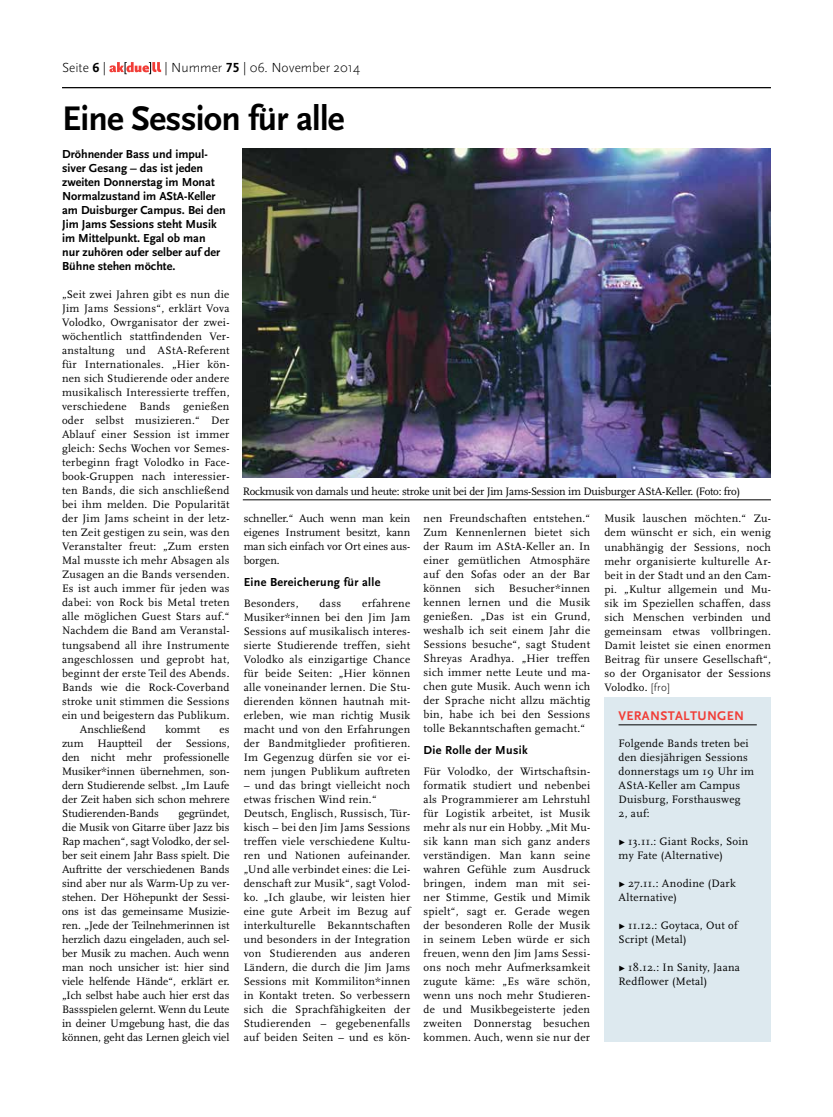
<style>
.page{position:relative;width:833px;height:1117px;background:#fff}
.page>*{position:absolute;margin:0;border:0;box-sizing:border-box;transform-origin:0 0}
.t1{font:700 35.62px "Scala Sans";letter-spacing:-.02em;color:#000}
.t2{font:300 13.75px "Scala Sans";color:#000}
.t3{font:700 13.12px "Scala Sans Caps";letter-spacing:.025em;color:#f13d37}
.t4{font:700 12.12px/14px "Scala Sans";color:#000}
.t5{font:700 12.12px "Scala Sans";letter-spacing:.025em;color:#000}
.t6{font:11.25px/14px "Scala";letter-spacing:.025em;color:#000;text-align:justify}
.t7{font:11.25px "Scala";letter-spacing:-.02em;color:#000}
.t8{font:11.25px "Scala";color:#000}
.s1{font-family:"Scala Sans Caps";font-weight:700}
.s2{font-family:"Scala Sans";font-weight:300}
.s3{font-family:"Scala Sans"}
</style>
<div class="page">
<svg style="left:109px;top:62px;width:52px;height:12px"></svg>
<hr style="left:62px;top:87px;width:709px;height:1px;background:#000">
<img style="left:243px;top:149px;width:528px;height:328px">
<div style="left:604px;top:697px;width:167px;height:344px;background:#dde9ef"></div>
<hr style="left:618px;top:724px;width:138px;height:1px;background:#000">
<hr style="left:243px;top:499px;width:528px;height:1px;background:#000">
<p class="t2" style="left:62px;top:60px;width:45px">Seite <span class="s1">6</span> |</p>
<p class="t2" style="left:165px;top:60px;width:197px">| Nummer <span class="s1">75</span> | 06. November 2014</p>
<h1 class="t1" style="left:62px;top:99px;width:284px">Eine Session für alle</h1>
<p class="t4" style="left:62px;top:148px;width:165px">Dröhnender Bass und impul&shy;siver Gesang – das ist jeden zweiten Donnerstag im Monat<br>Normalzustand im AStA-Keller am Duisburger Campus. Bei den<br>Jim Jams Sessions steht Musik im Mittelpunkt. Egal ob man nur zuhören oder selber auf der<br>Bühne stehen möchte.</p>
<p class="t6" style="left:62px;top:288px;width:169px">„Seit zwei Jahren gibt es nun die</p>
<p class="t6" style="left:62px;top:302px;width:169px">Jim Jams Sessions“, erklärt Vova</p>
<p class="t6" style="left:62px;top:316px;width:169px">Volodko, Owrganisator der zwei-</p>
<p class="t6" style="left:62px;top:330px;width:169px">wöchentlich stattfindenden Ver-</p>
<p class="t6" style="left:62px;top:344px;width:169px">anstaltung und AStA-Referent</p>
<p class="t6" style="left:62px;top:358px;width:169px">für Internationales. „Hier kön-</p>
<p class="t6" style="left:62px;top:372px;width:169px">nen sich Studierende oder andere</p>
<p class="t6" style="left:62px;top:386px;width:169px">musikalisch Interessierte treffen,</p>
<p class="t6" style="left:62px;top:400px;width:169px">verschiedene Bands genießen</p>
<p class="t6" style="left:62px;top:414px;width:169px">oder selbst musizieren.“ Der</p>
<p class="t6" style="left:62px;top:428px;width:169px">Ablauf einer Session ist immer</p>
<p class="t6" style="left:62px;top:442px;width:169px">gleich: Sechs Wochen vor Semes-</p>
<p class="t6" style="left:62px;top:456px;width:169px">terbeginn fragt Volodko in Face-</p>
<p class="t6" style="left:62px;top:470px;width:169px">book-Gruppen nach interessier-</p>
<p class="t6" style="left:62px;top:484px;width:169px">ten Bands, die sich anschließend</p>
<p class="t6" style="left:62px;top:498px;width:169px">bei ihm melden. Die Popularität</p>
<p class="t6" style="left:62px;top:512px;width:169px">der Jim Jams scheint in der letz-</p>
<p class="t6" style="left:62px;top:526px;width:169px">ten Zeit gestigen zu sein, was den</p>
<p class="t6" style="left:62px;top:540px;width:169px">Veranstalter freut: „Zum ersten</p>
<p class="t6" style="left:62px;top:554px;width:169px">Mal musste ich mehr Absagen als</p>
<p class="t6" style="left:62px;top:568px;width:169px">Zusagen an die Bands versenden.</p>
<p class="t6" style="left:62px;top:582px;width:169px">Es ist auch immer für jeden was</p>
<p class="t6" style="left:62px;top:596px;width:169px">dabei: von Rock bis Metal treten</p>
<p class="t6" style="left:62px;top:610px;width:169px">alle möglichen Guest Stars auf.“</p>
<p class="t6" style="left:62px;top:624px;width:169px">Nachdem die Band am Veranstal-</p>
<p class="t6" style="left:62px;top:638px;width:169px">tungsabend all ihre Instrumente</p>
<p class="t6" style="left:62px;top:652px;width:169px">angeschlossen und geprobt hat,</p>
<p class="t6" style="left:62px;top:666px;width:169px">beginnt der erste Teil des Abends.</p>
<p class="t6" style="left:62px;top:680px;width:169px">Bands wie die Rock-Coverband</p>
<p class="t6" style="left:62px;top:694px;width:169px">stroke unit stimmen die Sessions</p>
<p class="t6" style="left:62px;top:708px;width:169px">ein und beigestern das Publikum.</p>
<p class="t8" style="left:80px;top:722px;width:68px">Anschließend</p>
<p class="t6" style="left:165px;top:722px;width:36px">kommt</p>
<p class="t6" style="left:62px;top:722px;width:169px;text-indent:158px">es zum Hauptteil der Sessions, den nicht mehr professionelle Musiker*innen übernehmen, son&shy;dern Studierende selbst. „Im Laufe der Zeit haben sich schon mehrere Studierenden-Bands</p>
<p class="t6" style="left:62px;top:805px;width:169px;text-indent:116px">gegründet, die Musik von Gitarre über Jazz bis Rap machen“, sagt Volodko, der sel&shy;ber seit einem Jahr Bass spielt. Die Auftritte der verschiedenen Bands sind aber nur als Warm-Up zu ver&shy;stehen. Der Höhepunkt der Sessi&shy;ons ist das gemeinsame Musizie&shy;ren. „Jede der Teilnehmerinnen ist herzlich dazu eingeladen, auch sel&shy;ber Musik zu machen. Auch wenn man noch unsicher ist: hier sind viele helfende Hände“, erklärt er. „Ich selbst habe auch hier erst das Bassspielen gelernt. Wenn du Leute in deiner Umgebung hast, die das können, geht das Lernen gleich viel</p>
<p class="t7" style="left:243px;top:484px;width:499px">Rockmusik von damals und heute: stroke unit bei der Jim Jams-Session im Duisburger AStA-Keller. (Foto: fro)</p>
<p class="t6" style="left:244px;top:511px;width:168px">schneller.“ Auch wenn man kein eigenes Instrument besitzt, kann man sich einfach vor Ort eines aus&shy;borgen.</p>
<p class="t5" style="left:244px;top:575px;width:138px">Eine Bereicherung für alle</p>
<p class="t6" style="left:244px;top:596px;width:56px">Besonders,</p>
<p class="t6" style="left:320px;top:596px;width:23px">dass</p>
<p class="t6" style="left:244px;top:596px;width:168px;text-indent:119px">erfahrene Musiker*innen bei den Jim Jam Sessions auf musikalisch interes&shy;sierte Studierende treffen, sieht Volodko als einzigartige Chance für beide Seiten: „Hier können alle voneinander lernen. Die Stu&shy;dierenden können hautnah mit&shy;erleben, wie man richtig Musik macht und von den Erfahrungen der Bandmitglieder profitieren.<br>Im Gegenzug dürfen sie vor ei&shy;nem jungen Publikum auftreten</p>
<p class="t6" style="left:244px;top:778px;width:168px;text-align:left">– und das bringt vielleicht noch etwas frischen Wind rein.“<br>Deutsch, Englisch, Russisch, Tür&shy;kisch – bei den Jim Jams Sessions treffen viele verschiedene Kultu&shy;ren und Nationen aufeinander. „Und alle verbindet eines: die Lei&shy;denschaft zur Musik“, sagt Volod&shy;ko. „Ich glaube, wir leisten hier eine gute Arbeit im Bezug auf interkulturelle Bekanntschaften und besonders in der Integration von Studierenden aus anderen<br>Ländern, die durch die Jim Jams<br>Sessions mit Kommiliton*innen in Kontakt treten. So verbessern sich die Sprachfähigkeiten der<br>Studierenden – gegebenenfalls auf beiden Seiten – und es kön-</p>
<p class="t6" style="left:423px;top:512px;width:168px">nen Freundschaften entstehen.“ Zum Kennenlernen bietet sich der Raum im AStA-Keller an. In einer gemütlichen Atmosphäre auf den Sofas oder an der Bar können sich Besucher*innen kennen lernen und die Musik genießen. „Das ist ein Grund, weshalb ich seit einem Jahr die Sessions besuche“, sagt Student Shreyas Aradhya. „Hier treffen sich immer nette Leute und ma&shy;chen gute Musik. Auch wenn ich der Sprache nicht allzu mächtig bin, habe ich bei den Sessions tolle Bekanntschaften gemacht.“</p>
<p class="t5" style="left:423px;top:743px;width:106px">Die Rolle der Musik</p>
<p class="t6" style="left:423px;top:764px;width:168px">Für Volodko, der Wirtschaftsin&shy;formatik studiert und nebenbei als Programmierer am Lehrstuhl für Logistik arbeitet, ist Musik mehr als nur ein Hobby. „Mit Mu&shy;sik kann man sich ganz anders verständigen. Man kann seine wahren Gefühle zum Ausdruck bringen, indem man mit sei&shy;ner Stimme, Gestik und Mimik spielt“, sagt er. Gerade wegen der besonderen Rolle der Musik in seinem Leben würde er sich freuen, wenn den Jim Jams Sessi&shy;ons noch mehr Aufmerksamkeit zugute käme: „Es wäre schön, wenn uns noch mehr Studieren&shy;de und Musikbegeisterte jeden zweiten Donnerstag besuchen kommen. Auch, wenn sie nur der</p>
<p class="t6" style="left:604px;top:512px;width:168px">Musik lauschen möchten.“ Zu&shy;dem wünscht er sich, ein wenig unabhängig der Sessions, noch mehr organisierte kulturelle Ar&shy;beit in der Stadt und an den Cam&shy;pi. „Kultur allgemein und Mu&shy;sik im Speziellen schaffen, dass sich Menschen verbinden und gemeinsam etwas vollbringen.<br>Damit leistet sie einen enormen Beitrag für unsere Gesellschaft“, so der Organisator der Sessions Volodko. <span class="s2">[fro]</span></p>
<p class="t3" style="left:618px;top:708px;width:127px">VERANSTALTUNGEN</p>
<p class="t6" style="left:618px;top:736px;width:137px;text-align:left">Folgende Bands treten bei den diesjährigen Sessions donnerstags um 19 Uhr im<br>AStA-Keller am Campus<br>Duisburg, Forsthausweg<br>2, auf:</p>
<p class="t6" style="left:618px;top:834px;width:131px"><span class="s3">Ω</span> 13.11.: Giant Rocks, Soin my Fate (Alternative)</p>
<p class="t6" style="left:618px;top:876px;width:119px"><span class="s3">Ω</span> 27.11.: Anodine (Dark<br>Alternative)</p>
<p class="t6" style="left:618px;top:918px;width:121px"><span class="s3">Ω</span> 11.12.: Goytaca, Out of<br>Script (Metal)</p>
<p class="t6" style="left:618px;top:960px;width:123px"><span class="s3">Ω</span> 18.12.: In Sanity, Jaana<br>Redflower (Metal)</p>
</div>
